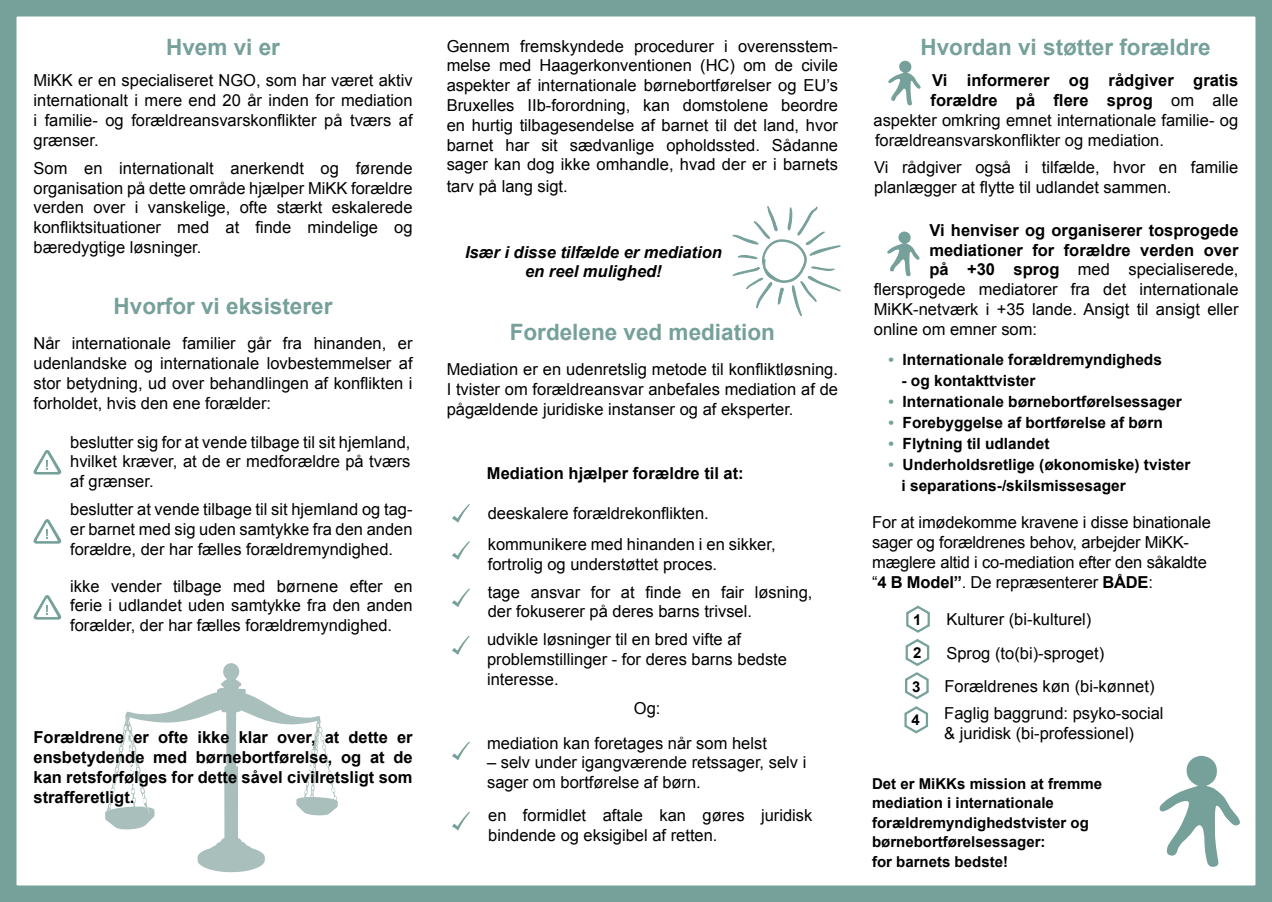
<style>
.page{position:relative;width:1272px;height:902px;background:#fff}
.page>*{position:absolute;margin:0;border:0;box-sizing:border-box;transform-origin:0 0}
.t1{font:700 22.5px "Arial";color:#76a09a}
.t2{font:16.5px/19.8px "Arial";color:#000}
.t3{font:700 16.5px/19.8px "Arial";color:#000;text-align:justify}
.t4{font:italic 700 16.5px/19.8px "Arial";color:#000;text-align:center}
.t5{font:700 15.45px/21px "Arial";color:#000}
.t6{font:700 15px/19.5px "Arial";color:#000}
.s1{font-weight:400}
.s2{font-weight:700}
.s3{color:#76a09a}
</style>
<div class="page">
<div style="left:0;top:0;width:1271px;height:901px;border:16px solid #76a09a"></div>
<svg style="left:452px;top:504px;width:18px;height:18px"></svg>
<svg style="left:452px;top:541px;width:18px;height:18px"></svg>
<svg style="left:452px;top:588px;width:18px;height:19px"></svg>
<svg style="left:452px;top:636px;width:17px;height:18px"></svg>
<svg style="left:452px;top:741px;width:18px;height:19px"></svg>
<svg style="left:452px;top:812px;width:18px;height:18px"></svg>
<svg style="left:1159px;top:755px;width:81px;height:112px"></svg>
<svg style="left:904px;top:605px;width:26px;height:129px"></svg>
<svg style="left:732px;top:206px;width:108px;height:110px"></svg>
<svg style="left:887px;top:231px;width:33px;height:45px"></svg>
<svg style="left:888px;top:61px;width:33px;height:45px"></svg>
<svg style="left:33px;top:595px;width:29px;height:24px"></svg>
<svg style="left:33px;top:519px;width:29px;height:24px"></svg>
<svg style="left:33px;top:450px;width:29px;height:24px"></svg>
<svg style="left:105px;top:663px;width:233px;height:209px"></svg>
<svg style="left:108px;top:789px;width:6px;height:13px"></svg>
<svg style="left:129px;top:752px;width:6px;height:29px"></svg>
<svg style="left:123px;top:738px;width:7px;height:6px"></svg>
<svg style="left:307px;top:764px;width:6px;height:16px"></svg>
<h1 class="t1" style="left:166px;top:32px;width:115px">Hvem vi er</h1>
<h1 class="t1" style="left:920px;top:32px;width:292px">Hvordan vi støtter forældre</h1>
<p class="t2" style="left:446px;top:36px;width:393px;text-align:justify">Gennem fremskyndede procedurer i overensstem&shy;melse med Haagerkonventionen (HC) om de civile aspekter af internationale børnebortførelser og EU’s Bruxelles IIb-forordning, kan domstolene beordre en hurtig tilbagesendelse af barnet til det land, hvor barnet har sit sædvanlige opholdssted. Sådanne sager kan dog ikke omhandle, hvad der er i barnets</p>
<p class="t2" style="left:446px;top:176px;width:123px">tarv på lang sigt.</p>
<p class="t3" style="left:932px;top:71px;width:307px">Vi informerer og rådgiver gratis</p>
<p class="t3" style="left:930px;top:91px;width:309px">forældre på flere sprog <span class="s1">om alle</span></p>
<p class="t2" style="left:873px;top:110px;width:366px">aspekter omkring emnet internationale familie- og</p>
<p class="t2" style="left:875px;top:130px;width:290px">forældreansvarskonflikter og mediation.</p>
<p class="t2" style="left:34px;top:71px;width:380px;text-align:justify">MiKK er en specialiseret NGO, som har været aktiv internationalt i mere end 20 år inden for mediation i familie- og forældreansvarskonflikter på tværs af grænser.</p>
<p class="t2" style="left:874px;top:157px;width:366px">Vi rådgiver også i tilfælde, hvor en familie planlægger at flytte til udlandet sammen.</p>
<p class="t2" style="left:33px;top:158px;width:380px;text-align:justify">Som en internationalt anerkendt og førende organisation på dette område hjælper MiKK forældre verden over i vanskelige, ofte stærkt eskalerede konfliktsituationer med at finde mindelige og bæredygtige løsninger.</p>
<p class="t3" style="left:929px;top:220px;width:311px">Vi henviser og organiserer tosprogede</p>
<p class="t3" style="left:929px;top:240px;width:311px">mediationer for forældre verden over</p>
<p class="t2" style="left:929px;top:260px;width:310px"><span class="s2">på +30 sprog</span> med specialiserede,</p>
<p class="t2" style="left:873px;top:279px;width:366px">flersprogede mediatorer fra det internationale</p>
<p class="t2" style="left:873px;top:299px;width:366px">MiKK-netværk i +35 lande. Ansigt til ansigt eller</p>
<p class="t2" style="left:873px;top:319px;width:165px">online om emner som:</p>
<p class="t4" style="left:465px;top:242px;width:258px">Især i disse tilfælde er mediation en reel mulighed!</p>
<h1 class="t1" style="left:114px;top:291px;width:220px">Hvorfor vi eksisterer</h1>
<h1 class="t1" style="left:510px;top:317px;width:267px">Fordelene ved mediation</h1>
<p class="t2" style="left:33px;top:334px;width:380px;text-align:justify">Når internationale familier går fra hinanden, er udenlandske og internationale lovbestemmelser af stor betydning, ud over behandlingen af konflikten i forholdet, hvis den ene forælder:</p>
<p class="t2" style="left:70px;top:432px;width:342px;text-align:justify">beslutter sig for at vende tilbage til sit hjemland, hvilket kræver, at de er medforældre på tværs af grænser.</p>
<p class="t2" style="left:70px;top:499px;width:344px;text-align:justify">beslutter at vende tilbage til sit hjemland og tag&shy;er barnet med sig uden samtykke fra den anden forældre, der har fælles forældremyndighed.</p>
<p class="t2" style="left:70px;top:576px;width:344px;text-align:justify">ikke vender tilbage med børnene efter en ferie i udlandet uden samtykke fra den anden forælder, der har fælles forældremyndighed.</p>
<p class="t5" style="left:888px;top:350px;width:275px"><span class="s3">•</span> Internationale forældremyndigheds</p>
<p class="t5" style="left:901px;top:371px;width:135px">- og kontakttvister</p>
<p class="t5" style="left:888px;top:392px;width:295px"><span class="s3">•</span> Internationale børnebortførelsessager</p>
<p class="t5" style="left:888px;top:413px;width:276px"><span class="s3">•</span> Forebyggelse af bortførelse af børn</p>
<p class="t5" style="left:888px;top:434px;width:162px"><span class="s3">•</span> Flytning til udlandet</p>
<p class="t5" style="left:901px;top:455px;width:290px;text-indent:-13px"><span class="s3">•</span> Underholdsretlige (økonomiske) tvister i separations-/skilsmissesager</p>
<p class="t2" style="left:446px;top:360px;width:393px;text-align:justify">Mediation er en udenretslig metode til konfliktløsning.<br>I tvister om forældreansvar anbefales mediation af de pågældende juridiske instanser og af eksperter.</p>
<p class="t3" style="left:487px;top:464px;width:258px">Mediation hjælper forældre til at:</p>
<p class="t2" style="left:488px;top:498px;width:289px;line-height:31px">deeskalere forældrekonflikten. kommunikere med hinanden i en sikker,</p>
<p class="t2" style="left:488px;top:550px;width:326px;line-height:27.5px">fortrolig og understøttet proces.<br>tage ansvar for at finde en fair løsning,</p>
<p class="t2" style="left:487px;top:598px;width:266px;line-height:27.5px">der fokuserer på deres barns trivsel. udvikle løsninger til en bred vifte af</p>
<p class="t2" style="left:487px;top:649px;width:301px">problemstillinger - for deres barns bedste interesse.</p>
<p class="t2" style="left:872px;top:513px;width:340px">For at imødekomme kravene i disse binationale sager og forældrenes behov, arbejder MiKK&shy;mæglere altid i co-mediation efter den såkaldte “<span class="s2">4 B Model”</span>. De repræsenterer <span class="s2">BÅDE</span>:</p>
<p class="t6" style="left:913px;top:610px;width:10px">1</p>
<p class="t2" style="left:946px;top:609px;width:146px">Kulturer (bi-kulturel)</p>
<p class="t6" style="left:913px;top:643px;width:10px">2</p>
<p class="t2" style="left:946px;top:643px;width:159px">Sprog (to(bi)-sproget)</p>
<p class="t6" style="left:912px;top:677px;width:10px">3</p>
<p class="t2" style="left:944px;top:672px;width:221px;line-height:27.2px">Forældrenes køn (bi-kønnet)<br>Faglig baggrund: psyko-social</p>
<p class="t2" style="left:944px;top:723px;width:191px">&amp; juridisk (bi-professionel)</p>
<p class="t2" style="left:634px;top:698px;width:28px">Og:</p>
<p class="t6" style="left:911px;top:710px;width:10px">4</p>
<p class="t3" style="left:34px;top:728px;width:380px">Forældrene er ofte ikke klar over, at dette er ensbetydende med børnebortførelse, og at de kan retsforfølges for dette såvel civilretsligt som strafferetligt.</p>
<p class="t2" style="left:487px;top:733px;width:281px">mediation kan foretages når som helst</p>
<p class="t2" style="left:487px;top:752px;width:321px">– selv under igangværende retssager, selv i sager om bortførelse af børn.</p>
<p class="t2" style="left:488px;top:805px;width:326px">en formidlet aftale kan gøres juridisk bindende og eksigibel af retten.</p>
<p class="t6" style="left:872px;top:774px;width:232px">Det er MiKKs mission at fremme mediation i internationale forældremyndighedstvister og børnebortførelsessager:<br>for barnets bedste!</p>
</div>
